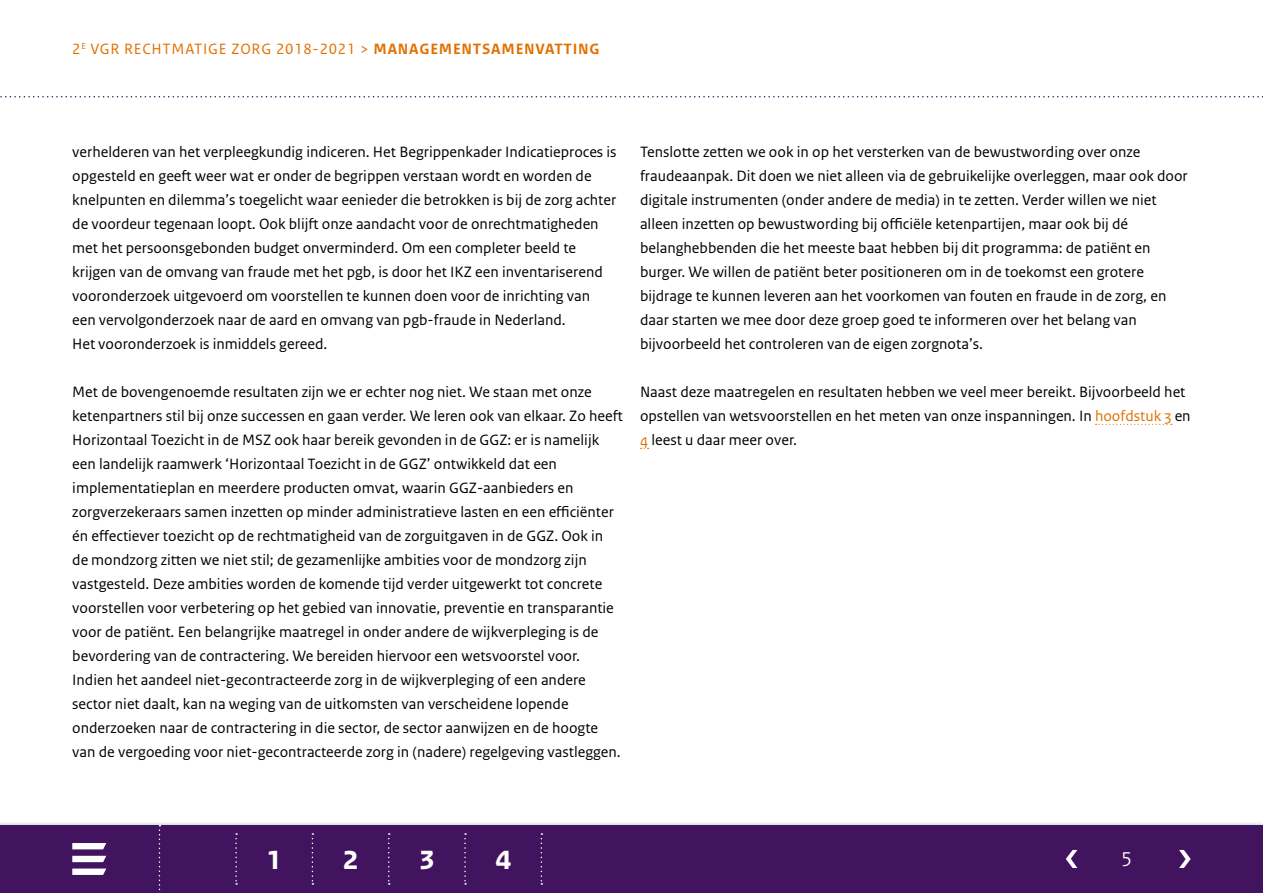
<style>
.page{position:relative;width:1263px;height:893px;background:#fff}
.page>*{position:absolute;margin:0;border:0;box-sizing:border-box;transform-origin:0 0}
.t1{font:700 36px "Rijksoverheid Sans Heading";color:#fff}
.t2{font:21px "Rijksoverheid Sans Heading";color:#fff}
.t3{font:15.75px/24px "Rijksoverheid Sans Text";color:#000}
.t4{font:15.75px "Rijksoverheid Sans Text";letter-spacing:.05em;color:#e17000}
.s1{font-weight:700}
.s2{color:#e17000}
</style>
<div class="page">
<svg style="left:0;top:96px;width:1263px;height:2px"></svg>
<div style="left:0;top:821px;width:1263px;height:72px;background:#000;opacity:.3"></div>
<div style="left:0;top:825px;width:1263px;height:68px;background:#42145f"></div>
<svg style="left:1066px;top:850px;width:11px;height:18px"></svg>
<svg style="left:72px;top:843px;width:34px;height:6px"></svg>
<svg style="left:72px;top:856px;width:34px;height:6px"></svg>
<svg style="left:72px;top:868px;width:34px;height:7px"></svg>
<svg style="left:1179px;top:850px;width:12px;height:18px"></svg>
<svg style="left:388px;top:833px;width:2px;height:52px"></svg>
<svg style="left:464px;top:833px;width:2px;height:52px"></svg>
<svg style="left:541px;top:833px;width:1px;height:52px"></svg>
<svg style="left:312px;top:833px;width:1px;height:52px"></svg>
<svg style="left:235px;top:833px;width:2px;height:52px"></svg>
<svg style="left:159px;top:825px;width:1px;height:66px"></svg>
<svg style="left:1095px;top:424px;width:77px;height:1px"></svg>
<p class="t4" style="left:72px;top:40px;width:529px">2<sup>E</sup> VGR RECHTMATIGE ZORG 2018-2021 &gt; <span class="s1">MANAGEMENTSAMENVATTING</span></p>
<p class="t3" style="left:72px;top:140px;width:546px">verhelderen van het verpleegkundig indiceren. Het Begrippenkader Indicatieproces is opgesteld en geeft weer wat er onder de begrippen verstaan wordt en worden de knelpunten en dilemma’s toegelicht waar eenieder die betrokken is bij de zorg achter de voordeur tegenaan loopt. Ook blijft onze aandacht voor de onrechtmatigheden met het persoonsgebonden budget onverminderd. Om een completer beeld te krijgen van de omvang van fraude met het pgb, is door het IKZ een inventariserend vooronderzoek uitgevoerd om voorstellen te kunnen doen voor de inrichting van een vervolgonderzoek naar de aard en omvang van pgb-fraude in Nederland.<br>Het vooronderzoek is inmiddels gereed.</p>
<p class="t3" style="left:72px;top:380px;width:552px">Met de bovengenoemde resultaten zijn we er echter nog niet. We staan met onze ketenpartners stil bij onze successen en gaan verder. We leren ook van elkaar. Zo heeft Horizontaal Toezicht in de MSZ ook haar bereik gevonden in de GGZ: er is namelijk een landelijk raamwerk ‘Horizontaal Toezicht in de GGZ’ ontwikkeld dat een implementatieplan en meerdere producten omvat, waarin GGZ-aanbieders en zorgverzekeraars samen inzetten op minder administratieve lasten en een efficiënter én effectiever toezicht op de rechtmatigheid van de zorguitgaven in de GGZ. Ook in de mondzorg zitten we niet stil; de gezamenlijke ambities voor de mondzorg zijn vastgesteld. Deze ambities worden de komende tijd verder uitgewerkt tot concrete voorstellen voor verbetering op het gebied van innovatie, preventie en transparantie voor de patiënt. Een belangrijke maatregel in onder andere de wijkverpleging is de bevordering van de contractering. We bereiden hiervoor een wetsvoorstel voor.<br>Indien het aandeel niet-gecontracteerde zorg in de wijkverpleging of een andere sector niet daalt, kan na weging van de uitkomsten van verscheidene lopende onderzoeken naar de contractering in die sector, de sector aanwijzen en de hoogte van de vergoeding voor niet-gecontracteerde zorg in (nadere) regelgeving vastleggen.</p>
<p class="t3" style="left:640px;top:140px;width:549px">Tenslotte zetten we ook in op het versterken van de bewustwording over onze fraudeaanpak. Dit doen we niet alleen via de gebruikelijke overleggen, maar ook door digitale instrumenten (onder andere de media) in te zetten. Verder willen we niet alleen inzetten op bewustwording bij officiële ketenpartijen, maar ook bij dé belanghebbenden die het meeste baat hebben bij dit programma: de patiënt en burger. We willen de patiënt beter positioneren om in de toekomst een grotere bijdrage te kunnen leveren aan het voorkomen van fouten en fraude in de zorg, en daar starten we mee door deze groep goed te informeren over het belang van bijvoorbeeld het controleren van de eigen zorgnota’s.</p>
<p class="t3" style="left:640px;top:380px;width:552px">Naast deze maatregelen en resultaten hebben we veel meer bereikt. Bijvoorbeeld het opstellen van wetsvoorstellen en het meten van onze inspanningen. In <span class="s2">hoofdstuk 3</span> en<br><span class="s2">4</span> leest u daar meer over.</p>
<h1 class="t1" style="left:267px;top:837px;width:17px">1</h1>
<h1 class="t1" style="left:343px;top:837px;width:17px">2</h1>
<h1 class="t1" style="left:419px;top:837px;width:17px">3</h1>
<h1 class="t1" style="left:495px;top:837px;width:17px">4</h1>
<h2 class="t2" style="left:1121px;top:847px;width:12px">5</h2>
</div>
